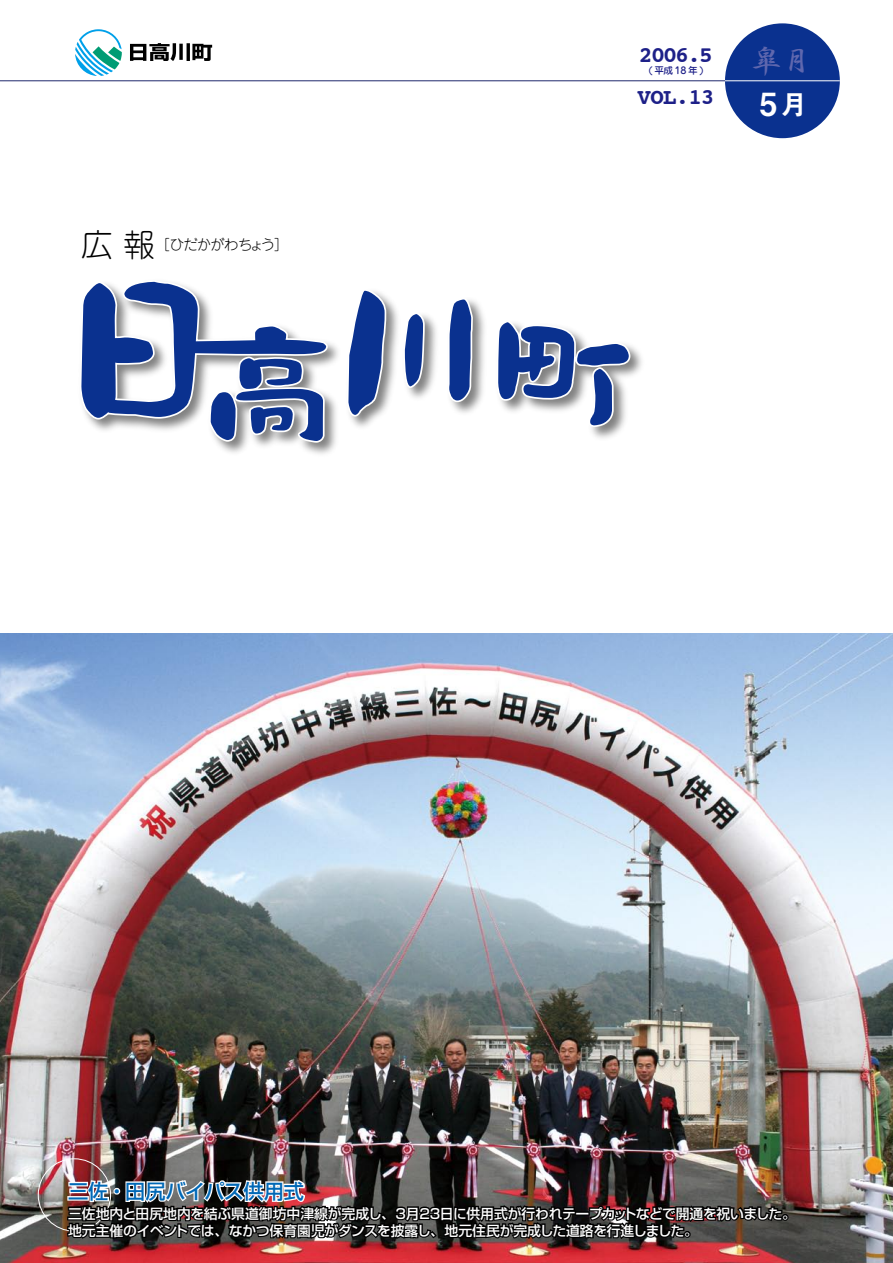
<style>
.page{position:relative;width:893px;height:1263px;background:#fff}
.page>*{position:absolute;margin:0;border:0;box-sizing:border-box;transform-origin:0 0}
.t1{font:300 31.95px "Jun 101 Pro";color:#000}
.t2{font:31.95px "Midashi Go Pro MB31";color:#fff}
.t3{font:30.9px "DFSN Gyo Sho Std W5";color:#5f67ae}
.t4{font:27.6px "Midashi Go Pro MB31";color:#fff}
.t5{font:700 22.35px "Courier";letter-spacing:-.045em;color:#1d2088}
.t6{font:500 20.25px "Shin Go Pro";letter-spacing:-.01em;color:#0068b6}
.t7{font:300 14.4px "Jun 101 Pro";letter-spacing:-.065em;color:#000}
.t8{font:500 13.8px/17px "Shin Go Pro";letter-spacing:-.02em;color:#fff}
.t9{font:500 9.6px "Jun 34 Pro";letter-spacing:.065em;color:#1d2088}
</style>
<div class="page">
<img style="left:0;top:634px;width:893px;height:629px">
<div style="left:77px;top:277px;width:569px;height:181px;background:#000;opacity:.5"></div>
<svg style="left:78px;top:278px;width:554px;height:166px"></svg>
<svg style="left:81px;top:282px;width:245px;height:159px"></svg>
<svg style="left:348px;top:291px;width:123px;height:124px"></svg>
<svg style="left:498px;top:322px;width:131px;height:103px"></svg>
<hr style="left:0;top:80px;width:725px;height:1px;background:#1f286d">
<svg style="left:75px;top:29px;width:47px;height:47px"></svg>
<svg style="left:130px;top:43px;width:82px;height:18px"></svg>
<div style="left:725px;top:23px;width:115px;height:115px;background:#0a318f;border-radius:50%"></div>
<hr style="left:725px;top:80px;width:115px;height:1px;background:#fff">
<img style="left:65px;top:1178px;width:723px;height:85px">
<h1 class="t1" style="left:81px;top:219px;width:76px">広報</h1>
<p class="t7" style="left:156px;top:233px;width:134px">［ひだかがわちょう[</p>
<h3 class="t5" style="left:639px;top:42px;width:75px">2006.5</h3>
<p class="t9" style="left:648px;top:63px;width:57px">(平成18年(</p>
<h3 class="t5" style="left:638px;top:84px;width:79px">VOL.13</h3>
<h2 class="t3" style="left:752px;top:45px;width:63px">皐月</h2>
<h3 class="t4" style="left:780px;top:82px;width:29px">月</h3>
<h1 class="t2" style="left:759px;top:79px;width:19px">5</h1>
<h3 class="t6" style="left:68px;top:1174px;width:238px">三佐・田尻バイパス供用式</h3>
<p class="t8" style="left:68px;top:1203px;width:729px">三佐地内と田尻地内を結ぶ県道御坊中津線が完成し、３月２３日に供用式が行われテープカットなどで開通を祝いました。地元主催のイベントでは、なかつ保育園児がダンスを披露し、地元住民が完成した道路を行進しました。</p>
</div>
